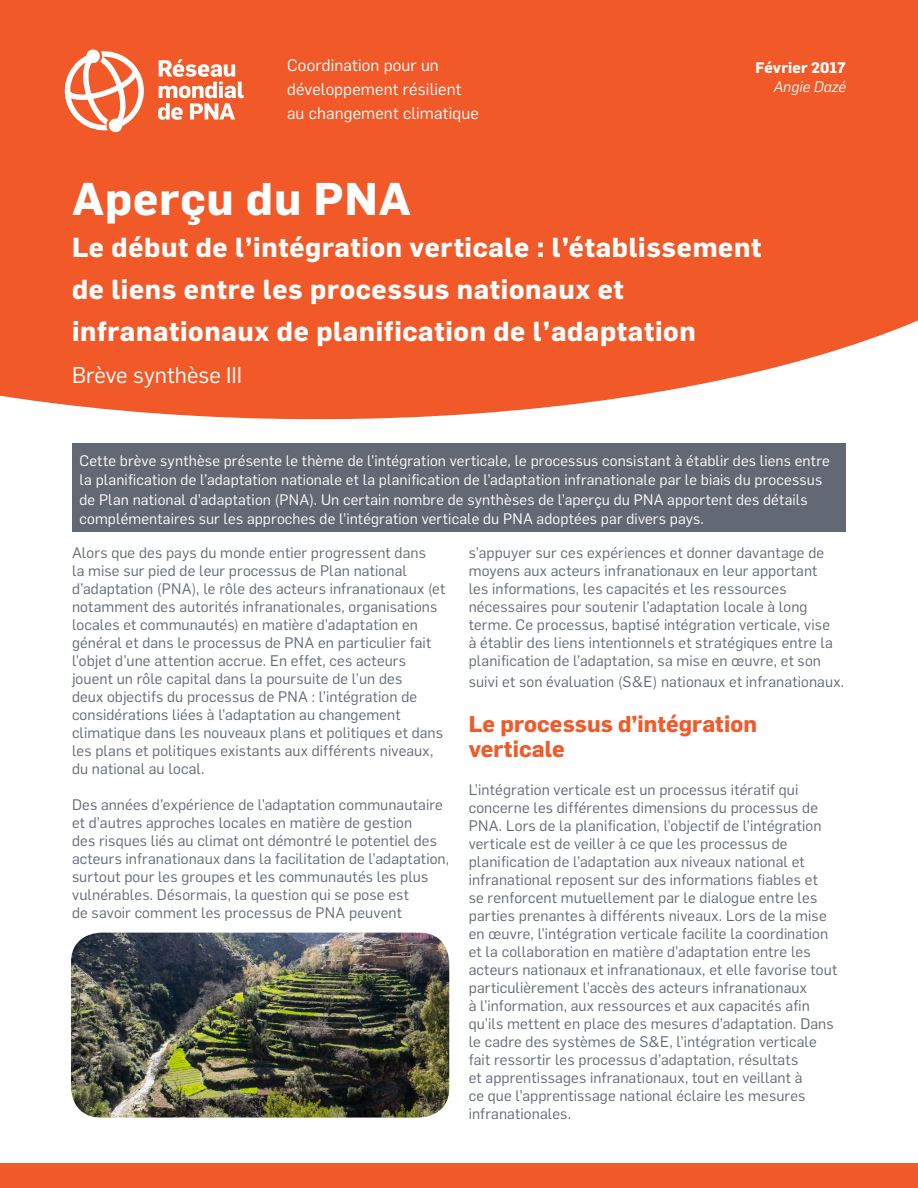
<style>
.page{position:relative;width:918px;height:1188px;background:#fff}
.page>*{position:absolute;margin:0;border:0;box-sizing:border-box;transform-origin:0 0}
.Document_Title{font:700 45px "Flama";letter-spacing:.025em;color:#fff}
.Document_Title-2{font:700 27px/42px "Flama";letter-spacing:.025em;color:#fff}
.Header_1{font:700 22.5px/25.5px "Flama";letter-spacing:.005em;color:#f15a29}
.Document_Title-3{font:22.5px "Flama";color:#fff}
.t1{font:16.5px/24px "Flama";letter-spacing:.01em;color:#fff}
.Body_Copy{font:15px/18px "Flama";letter-spacing:.01em;color:#626874}
.Body_Copy-2{font:15px/19.5px "Flama";letter-spacing:.01em;color:#fff}
.Date{font:700 15px "Flama";letter-spacing:.01em;color:#fff}
.Date-2{font:italic 15px "Flama";letter-spacing:.005em;color:#fff}
</style>
<div class="page">
<div style="left:0;top:0;width:918px;height:419px;background:#f15929"></div>
<div style="left:0;top:1163px;width:918px;height:25px;background:#f15a29"></div>
<div style="left:72px;top:444px;width:774px;height:88px;background:#626874"></div>
<svg style="left:158px;top:59px;width:86px;height:61px"></svg>
<svg style="left:65px;top:50px;width:79px;height:82px"></svg>
<img style="left:71px;top:933px;width:378px;height:185px">
<p class="t1" style="left:287px;top:53px;width:176px">Coordination pour un développement résilient</p>
<p class="t1" style="left:287px;top:101px;width:193px">au changement climatique</p>
<p class="Date" style="left:755px;top:57px;width:92px">Février 2017</p>
<p class="Date-2" style="left:773px;top:77px;width:74px">Angie Dazé</p>
<p class="Document_Title" style="left:72px;top:166px;width:340px">Aperçu du PNA</p>
<p class="Document_Title-2" style="left:72px;top:224px;width:691px">Le début de l’intégration verticale : l’établissement de liens entre les processus nationaux et infranationaux de planification de l’adaptation</p>
<p class="Document_Title-3" style="left:72px;top:359px;width:172px">Brève synthèse III</p>
<p class="Body_Copy-2" style="left:80px;top:450px;width:752px">Cette brève synthèse présente le thème de l’intégration verticale, le processus consistant à établir des liens entre la planification de l’adaptation nationale et la planification de l’adaptation infranationale par le biais du processus de Plan national d’adaptation (PNA). Un certain nombre de synthèses de l’aperçu du PNA apportent des détails complémentaires sur les approches de l’intégration verticale du PNA adoptées par divers pays.</p>
<p class="Body_Copy" style="left:72px;top:543px;width:375px">Alors que des pays du monde entier progressent dans<br>la mise sur pied de leur processus de Plan national d’adaptation (PNA), le rôle des acteurs infranationaux (et notamment des autorités infranationales, organisations locales et communautés) en matière d’adaptation en général et dans le processus de PNA en particulier fait l’objet d’une attention accrue. En effet, ces acteurs jouent un rôle capital dans la poursuite de l’un des<br>deux objectifs du processus de PNA : l’intégration de considérations liées à l’adaptation au changement climatique dans les nouveaux plans et politiques et dans les plans et politiques existants aux différents niveaux, du national au local.</p>
<p class="Body_Copy" style="left:72px;top:795px;width:379px">Des années d’expérience de l’adaptation communautaire et d’autres approches locales en matière de gestion<br>des risques liés au climat ont démontré le potentiel des acteurs infranationaux dans la facilitation de l’adaptation, surtout pour les groupes et les communautés les plus vulnérables. Désormais, la question qui se pose est<br>de savoir comment les processus de PNA peuvent</p>
<p class="Body_Copy" style="left:469px;top:543px;width:366px">s’appuyer sur ces expériences et donner davantage de moyens aux acteurs infranationaux en leur apportant les informations, les capacités et les ressources nécessaires pour soutenir l’adaptation locale à long terme. Ce processus, baptisé intégration verticale, vise à établir des liens intentionnels et stratégiques entre la planification de l’adaptation, sa mise en œuvre, et son</p>
<p class="Body_Copy" style="left:469px;top:672px;width:377px">suivi et son évaluation (S&amp;E) nationaux et infranationaux.</p>
<p class="Header_1" style="left:469px;top:709px;width:290px">Le processus d’intégration verticale</p>
<p class="Body_Copy" style="left:469px;top:780px;width:370px">L’intégration verticale est un processus itératif qui concerne les différentes dimensions du processus de PNA. Lors de la planification, l’objectif de l’intégration verticale est de veiller à ce que les processus de planification de l’adaptation aux niveaux national et infranational reposent sur des informations fiables et<br>se renforcent mutuellement par le dialogue entre les parties prenantes à différents niveaux. Lors de la mise en œuvre, l’intégration verticale facilite la coordination et la collaboration en matière d’adaptation entre les acteurs nationaux et infranationaux, et elle favorise tout particulièrement l’accès des acteurs infranationaux<br>à l’information, aux ressources et aux capacités afin qu’ils mettent en place des mesures d’adaptation. Dans le cadre des systèmes de S&amp;E, l’intégration verticale fait ressortir les processus d’adaptation, résultats<br>et apprentissages infranationaux, tout en veillant à<br>ce que l’apprentissage national éclaire les mesures infranationales.</p>
</div>
